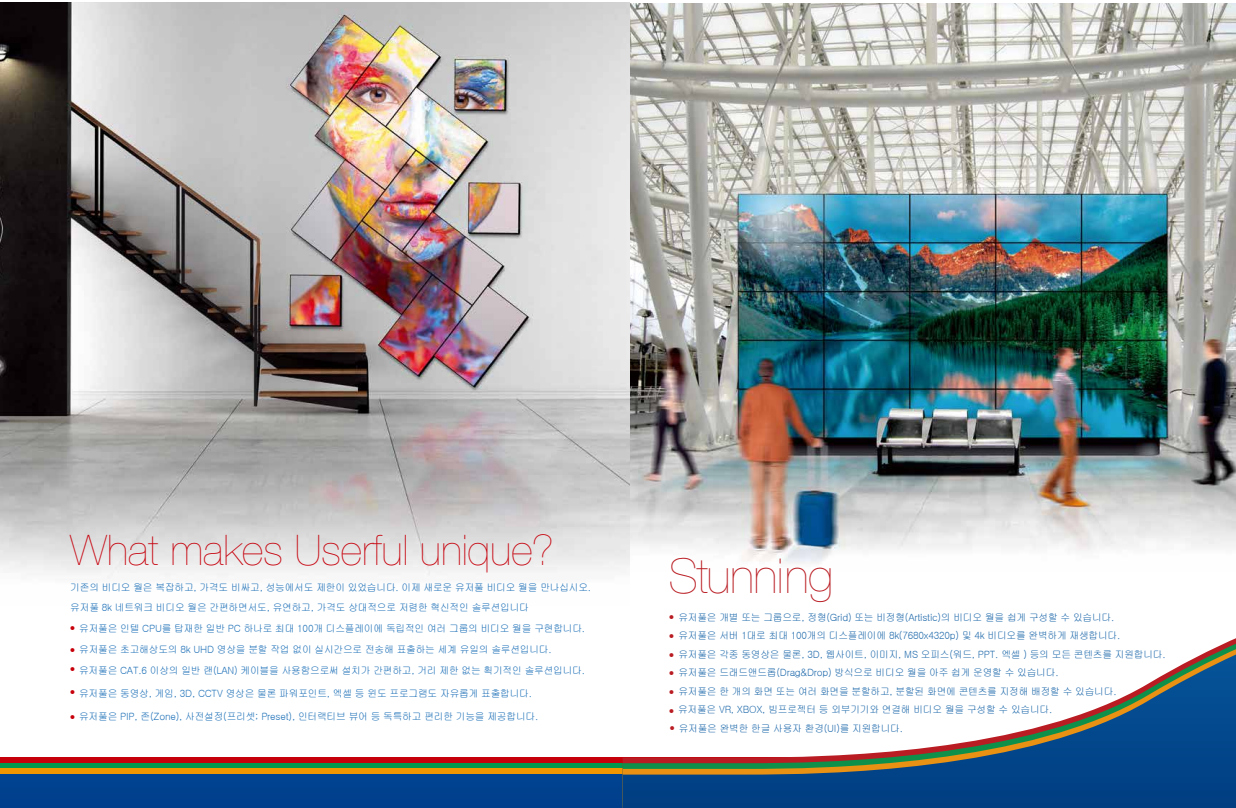
<style>
.page{position:relative;width:1236px;height:808px;background:#fff}
.page>*{position:absolute;margin:0;border:0;box-sizing:border-box;transform-origin:0 0}
.t1{font:200 48.2px "Helvetica Neue LT Std";letter-spacing:-.015em;color:#b91c22}
.t2{font:200 42.2px "Helvetica Neue LT Std";color:#c6000b}
.t3{font:10.1px "Apple SD Gothic Neo Light KS Cpc EUC H";letter-spacing:-.025em;color:#1c6fb7}
.t4{font:10.1px/20.1px "Apple SD Gothic Neo Bold KS Cpc EUC H";letter-spacing:-.025em;color:#1c6fb7}
.t5{font:10px "Apple SD Gothic Neo Light KS Cpc EUC H";letter-spacing:-.025em;color:#1e69aa}
.s1{font-family:"Helvetica Neue LT Std";font-weight:300;font-size:11.1px;color:#c7000b}
.s2{font-family:"Helvetica Neue LT Std";font-weight:300;font-size:11px;color:#b91c22}
</style>
<div class="page">
<div style="left:0;top:757px;width:1236px;height:51px;background:#c6000b"></div>
<svg style="left:0;top:763px;width:623px;height:6px;background:#289740"></svg>
<div style="left:0;top:769px;width:1236px;height:39px;background:#f29600"></div>
<div style="left:0;top:774px;width:1236px;height:34px;background:#00418e"></div>
<img style="left:630px;top:4px;width:606px;height:380px">
<img style="left:630px;top:395px;width:606px;height:259px">
<svg style="left:623px;top:654px;width:613px;height:154px"></svg>
<img style="left:0;top:3px;width:630px;height:576px">
<h2 class="t2" style="left:70px;top:526px;width:485px">What makes Userful unique?</h2>
<p class="t4" style="left:70px;top:577px;width:522px">기존의 비디오 월은 복잡하고, 가격도 비싸고, 성능에서도 제한이 있었습니다. 이제 새로운 유저풀 비디오 월을 만나십시오. 유저풀 8k 네트워크 비디오 월은 간편하면서도, 유연하고, 가격도 상대적으로 저렴한 혁신적인 솔루션입니다</p>
<p class="t3" style="left:70px;top:624px;width:517px"><span class="s1">•</span> 유저풀은 인텔 CPU를 탑재한 일반 PC 하나로 최대 100개 디스플레이에 독립적인 여러 그룹의 비디오 월을 구현합니다.</p>
<p class="t3" style="left:70px;top:644px;width:483px"><span class="s1">•</span> 유저풀은 초고해상도의 8k UHD 영상을 분할 작업 없이 실시간으로 전송해 표출하는 세계 유일의 솔루션입니다.</p>
<p class="t3" style="left:70px;top:665px;width:517px"><span class="s1">•</span> 유저풀은 CAT.6 이상의 일반 랜(LAN) 케이블을 사용함으로써 설치가 간편하고, 거리 제한 없는 획기적인 솔루션입니다.</p>
<p class="t3" style="left:70px;top:688px;width:464px"><span class="s1">•</span> 유저풀은 동영상, 게임, 3D, CCTV 영상은 물론 파워포인트, 엑셀 등 윈도 프로그램도 자유롭게 표출합니다.</p>
<p class="t3" style="left:70px;top:712px;width:470px"><span class="s1">•</span> 유저풀은 PIP, 존(Zone), 사전설정(프리셋; Preset), 인터랙티브 뷰어 등 독특하고 편리한 기능을 제공합니다.</p>
<h1 class="t1" style="left:669px;top:548px;width:166px">Stunning</h1>
<p class="t5" style="left:669px;top:612px;width:447px"><span class="s2">•</span> 유저풀은 개별 또는 그룹으로, 정형(Grid) 또는 비정형(Artistic)의 비디오 월을 쉽게 구성할 수 있습니다.</p>
<p class="t5" style="left:669px;top:631px;width:453px"><span class="s2">•</span> 유저풀은 서버 1대로 최대 100개의 디스플레이에 8k(7680x4320p) 및 4k 비디오를 완벽하게 재생합니다.</p>
<p class="t5" style="left:669px;top:649px;width:498px"><span class="s2">•</span> 유저풀은 각종 동영상은 물론, 3D, 웹사이트, 이미지, MS 오피스(워드, PPT. 엑셀 ) 등의 모든 콘텐츠를 지원합니다.</p>
<p class="t5" style="left:669px;top:668px;width:391px"><span class="s2">•</span> 유저풀은 드래드앤드롭(Drag&amp;Drop) 방식으로 비디오 월을 아주 쉽게 운영할 수 있습니다.</p>
<p class="t5" style="left:669px;top:686px;width:449px"><span class="s2">•</span> 유저풀은 한 개의 화면 또는 여러 화면을 분할하고, 분할된 화면에 콘텐츠를 지정해 배정할 수 있습니다.</p>
<p class="t5" style="left:669px;top:705px;width:385px"><span class="s2">•</span> 유저풀은 VR, XBOX, 빔프로젝터 등 외부기기와 연결해 비디오 월을 구성할 수 있습니다.</p>
<p class="t5" style="left:669px;top:723px;width:235px"><span class="s2">•</span> 유저풀은 완벽한 한글 사용자 환경(UI)를 지원합니다.</p>
</div>
